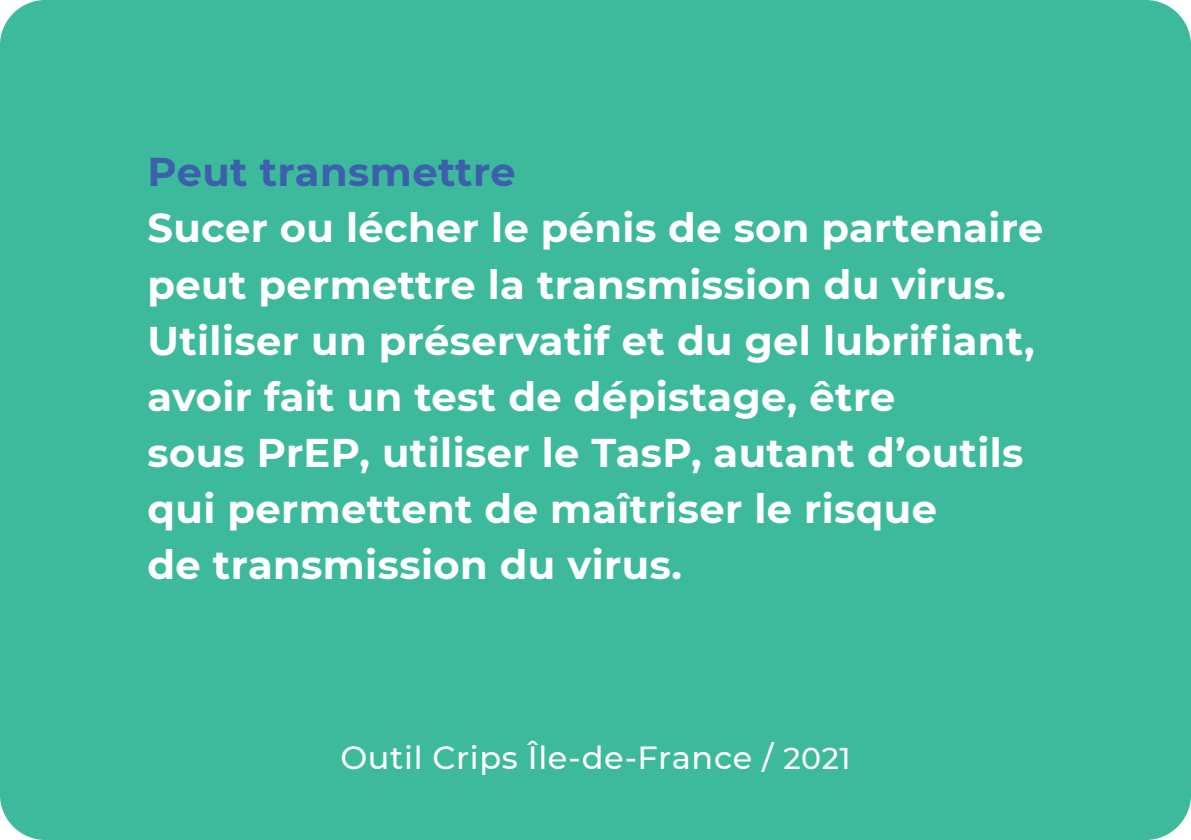
<style>
.page{position:relative;width:1191px;height:840px;background:#fff}
.page>*{position:absolute;margin:0;border:0;box-sizing:border-box;transform-origin:0 0}
.texte{font:700 40px/56px "Montserrat";letter-spacing:.01em;color:#fff}
.texte-2{font:700 40px "Montserrat";letter-spacing:.01em;color:#3c60ac}
.t1{font:500 32px "Montserrat";letter-spacing:.02em;color:#fff}
.s1{font-size:30px}
</style>
<div class="page">
<div style="left:0;top:0;width:1191px;height:839px;background:#3db99b;border-radius:45px"></div>
<p class="texte-2" style="left:147px;top:143px;width:370px">Peut transmettre</p>
<p class="texte" style="left:147px;top:198px;width:897px">Sucer ou lécher le pénis de son partenaire peut permettre la transmission du virus.</p>
<p class="texte" style="left:147px;top:310px;width:888px">Utiliser un préservatif et du gel lubrifiant, avoir fait un test de dépistage, être<br>sous PrEP, utiliser le TasP, autant d’outils qui permettent de maîtriser le risque<br>de transmission du virus.</p>
<p class="t1" style="left:340px;top:734px;width:512px">Outil Crips Île-de-France / <span class="s1">2021</span></p>
</div>
